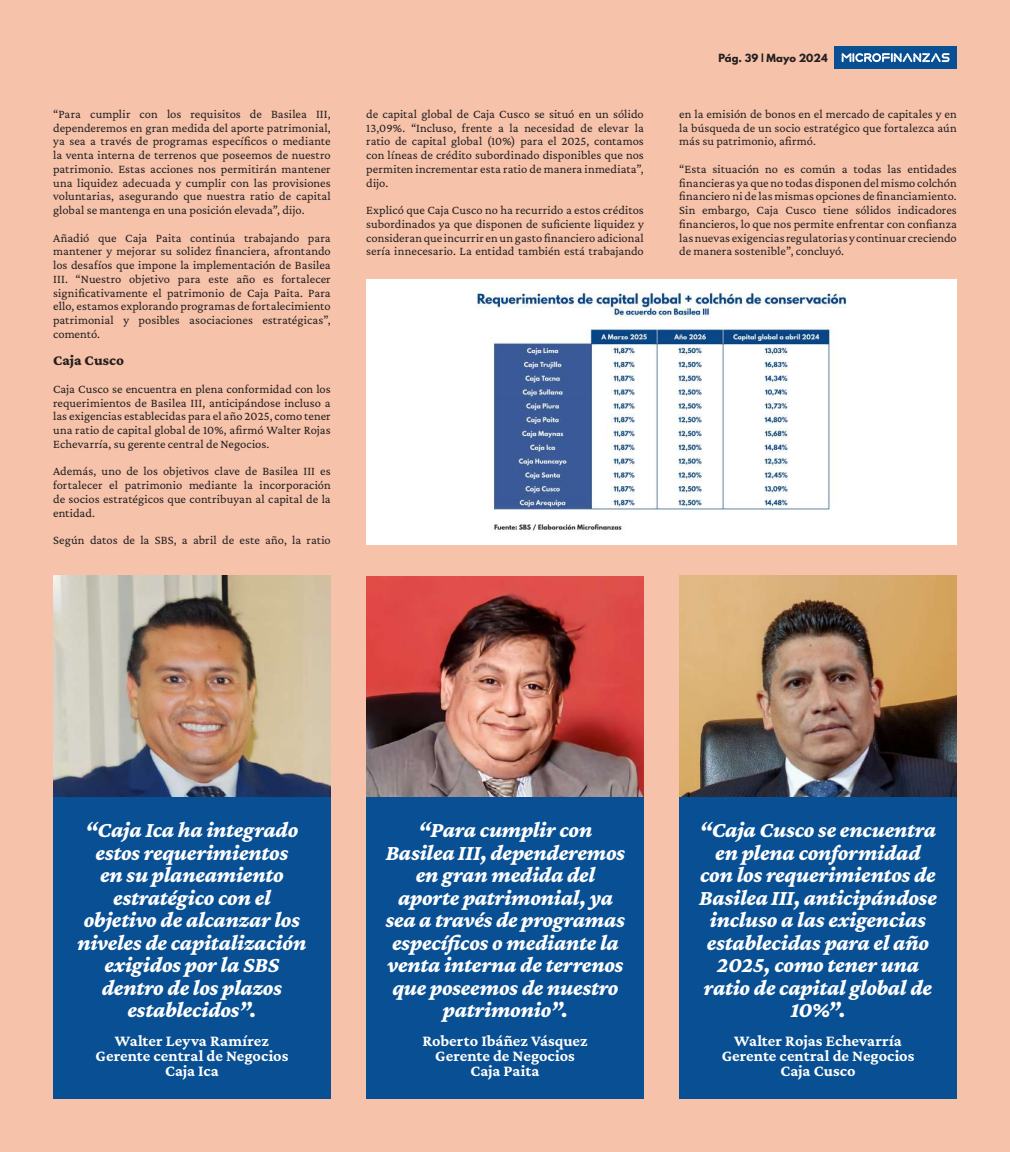
<style>
.page{position:relative;width:1010px;height:1152px;background:#f6c2a9}
.page>*{position:absolute;margin:0;border:0;box-sizing:border-box;transform-origin:0 0}
.t1{font:italic 800 22.5px/22.5px "Crimson Pro";letter-spacing:-.01em;color:#fff;text-align:center}
.t2{font:700 16.25px/15px "Crimson Pro";color:#fff;text-align:center}
.t3{font:800 15px "Crimson Pro";letter-spacing:.005em;color:#231f20}
.t4{font:12.5px/13.8px "Crimson Pro";letter-spacing:.005em;color:#231f20;text-align:justify}
.t5{font:700 10px "League Spartan";color:#231f20}
</style>
<div class="page">
<div style="left:834px;top:46px;width:123px;height:23px;background:#084f93"></div>
<svg style="left:842px;top:53px;width:107px;height:9px"></svg>
<div style="left:53px;top:797px;width:278px;height:301px;background:#084f93"></div>
<div style="left:366px;top:797px;width:278px;height:301px;background:#084f93"></div>
<div style="left:679px;top:797px;width:278px;height:301px;background:#084f93"></div>
<img style="left:53px;top:576px;width:278px;height:221px">
<img style="left:679px;top:576px;width:278px;height:221px">
<img style="left:366px;top:576px;width:278px;height:221px">
<div style="left:366px;top:279px;width:591px;height:265px;background:#fff"></div>
<img style="left:476px;top:289px;width:371px;height:242px">
<p class="t4" style="left:53px;top:107px;width:279px">“Para cumplir con los requisitos de Basilea III, dependeremos en gran medida del aporte patrimonial, ya sea a través de programas específicos o mediante la venta interna de terrenos que poseemos de nuestro patrimonio. Estas acciones nos permitirán mantener una liquidez adecuada y cumplir con las provisiones voluntarias, asegurando que nuestra ratio de capital global se mantenga en una posición elevada”, dijo.</p>
<p class="t4" style="left:53px;top:230px;width:279px">Añadió que Caja Paita continúa trabajando para mantener y mejorar su solidez financiera, afrontando los desafíos que impone la implementación de Basilea III. “Nuestro objetivo para este año es fortalecer significativamente el patrimonio de Caja Paita. Para ello, estamos explorando programas de fortalecimiento patrimonial y posibles asociaciones estratégicas”, comentó.</p>
<p class="t3" style="left:53px;top:351px;width:72px">Caja Cusco</p>
<p class="t4" style="left:53px;top:382px;width:279px">Caja Cusco se encuentra en plena conformidad con los requerimientos de Basilea III, anticipándose incluso a las exigencias establecidas para el año 2025, como tener una ratio de capital global de 10%, afirmó Walter Rojas Echevarría, su gerente central de Negocios.</p>
<p class="t4" style="left:53px;top:464px;width:279px">Además, uno de los objetivos clave de Basilea III es fortalecer el patrimonio mediante la incorporación de socios estratégicos que contribuyan al capital de la entidad.</p>
<p class="t4" style="left:53px;top:533px;width:279px">Según datos de la SBS, a abril de este año, la ratio</p>
<p class="t4" style="left:366px;top:107px;width:279px">de capital global de Caja Cusco se situó en un sólido 13,09%. “Incluso, frente a la necesidad de elevar la ratio de capital global (10%) para el 2025, contamos con líneas de crédito subordinado disponibles que nos permiten incrementar esta ratio de manera inmediata”, dijo.</p>
<p class="t4" style="left:366px;top:203px;width:279px">Explicó que Caja Cusco no ha recurrido a estos créditos subordinados ya que disponen de suficiente liquidez y consideran que incurrir en un gasto financiero adicional sería innecesario. La entidad también está trabajando</p>
<p class="t5" style="left:718px;top:50px;width:111px">Pág. 39 | Mayo 2024</p>
<p class="t4" style="left:679px;top:107px;width:279px">en la emisión de bonos en el mercado de capitales y en la búsqueda de un socio estratégico que fortalezca aún más su patrimonio, afirmó.</p>
<p class="t4" style="left:679px;top:162px;width:279px">“Esta situación no es común a todas las entidades financieras ya que no todas disponen del mismo colchón financiero ni de las mismas opciones de financiamiento.<br>Sin embargo, Caja Cusco tiene sólidos indicadores financieros, lo que nos permite enfrentar con confianza las nuevas exigencias regulatorias y continuar creciendo de manera sostenible”, concluyó.</p>
<h1 class="t1" style="left:78px;top:818px;width:230px">“Caja Ica ha integrado estos requerimientos<br>en su planeamiento estratégico con el objetivo de alcanzar los niveles de capitalización exigidos por la SBS dentro de los plazos establecidos”.</h1>
<h2 class="t2" style="left:96px;top:1033px;width:194px">Walter Leyva Ramírez<br>Gerente central de Negocios<br>Caja Ica</h2>
<h1 class="t1" style="left:386px;top:818px;width:241px">“Para cumplir con<br>Basilea III, dependeremos en gran medida del aporte patrimonial, ya sea a través de programas específicos o mediante la venta interna de terrenos que poseemos de nuestro patrimonio”.</h1>
<h2 class="t2" style="left:422px;top:1033px;width:167px">Roberto Ibáñez Vásquez<br>Gerente de Negocios<br>Caja Paita</h2>
<h1 class="t1" style="left:699px;top:818px;width:239px">“Caja Cusco se encuentra en plena conformidad con los requerimientos de<br>Basilea III, anticipándose incluso a las exigencias establecidas para el año<br>2025, como tener una ratio de capital global de<br>10%”.</h1>
<h2 class="t2" style="left:722px;top:1033px;width:194px">Walter Rojas Echevarría<br>Gerente central de Negocios<br>Caja Cusco</h2>
</div>
